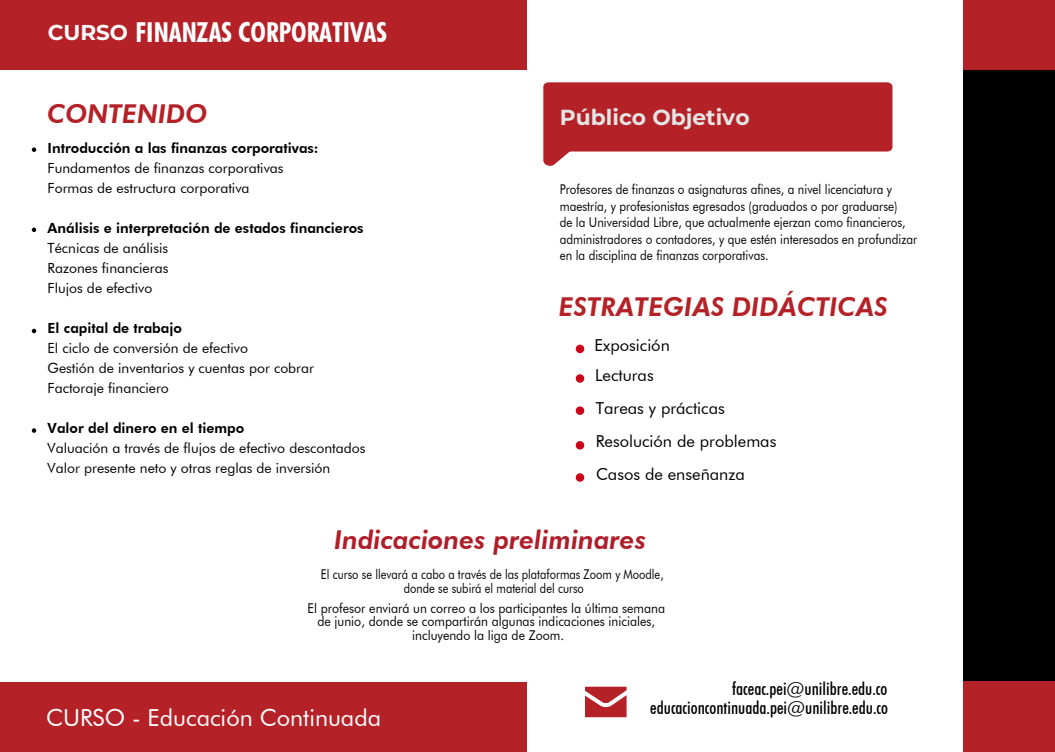
<style>
.page{position:relative;width:1055px;height:752px;background:#fff}
.page>*{position:absolute;margin:0;border:0;box-sizing:border-box;transform-origin:0 0}
.t1{font:700 condensed 27.45px "Futura BT";color:#fff}
.t2{font:italic 800 26px "Futura BT";color:#b42228}
.t3{font:italic 800 26px "Futura BT";color:#af1e29}
.t4{font:23.5px "Futura BT";color:#fff}
.t5{font:700 21.8px "Montserrat";color:#e4e4e4}
.t6{font:500 condensed 18px/19.1px "Futura BT";color:#000;text-align:right}
.t7{font:16.5px/33.1px "Futura BT";color:#000}
.t8{font:14px/20px "Futura BT";color:#000}
.t9{font:800 14px "Futura BT";color:#000}
.t10{font:13.5px/16.5px "Futura BT";color:#000;scale:.87 1}
.t11{font:13.5px/13.5px "Futura BT";color:#000;text-align:center;scale:.92 1}
.t12{font:13.5px/13.5px "Futura BT";color:#000;text-align:center;scale:.83 1}
.s1{font-family:"Montserrat";font-stretch:normal;font-size:21.5px}
</style>
<div class="page">
<div style="left:0;top:0;width:527px;height:70px;background:#b42228"></div>
<div style="left:0;top:682px;width:527px;height:70px;background:#b42228"></div>
<div style="left:964px;top:0;width:91px;height:70px;background:#b42228"></div>
<div style="left:964px;top:70px;width:91px;height:612px;background:#000"></div>
<div style="left:964px;top:682px;width:91px;height:70px;background:#b42228"></div>
<svg style="left:585px;top:687px;width:42px;height:30px"></svg>
<svg style="left:32px;top:428px;width:4px;height:5px"></svg>
<svg style="left:32px;top:329px;width:4px;height:4px"></svg>
<svg style="left:32px;top:228px;width:4px;height:4px"></svg>
<svg style="left:32px;top:147px;width:4px;height:5px"></svg>
<div style="left:576px;top:345px;width:8px;height:8px;background:#cd0019;border-radius:50%"></div>
<div style="left:576px;top:374px;width:8px;height:9px;background:#cd0019;border-radius:50%"></div>
<div style="left:576px;top:406px;width:8px;height:9px;background:#cd0019;border-radius:50%"></div>
<div style="left:576px;top:441px;width:8px;height:8px;background:#cd0019;border-radius:50%"></div>
<div style="left:576px;top:473px;width:8px;height:9px;background:#cd0019;border-radius:50%"></div>
<svg style="left:543px;top:82px;width:349px;height:84px"></svg>
<h1 class="t1" style="left:48px;top:15px;width:340px"><span class="s1">CURSO</span> FINANZAS CORPORATIVAS</h1>
<h2 class="t2" style="left:47px;top:98px;width:162px">CONTENIDO</h2>
<p class="t9" style="left:48px;top:139px;width:272px">Introducción a las finanzas corporativas:</p>
<p class="t8" style="left:48px;top:158px;width:237px">Fundamentos de finanzas corporativas<br>Formas de estructura corporativa</p>
<p class="t9" style="left:48px;top:219px;width:317px">Análisis e interpretación de estados financieros</p>
<p class="t8" style="left:48px;top:238px;width:122px;text-align:justify">Técnicas de análisis Razones financieras Flujos de efectivo</p>
<p class="t9" style="left:48px;top:319px;width:136px">El capital de trabajo</p>
<p class="t8" style="left:48px;top:338px;width:268px">El ciclo de conversión de efectivo<br>Gestión de inventarios y cuentas por cobrar<br>Factoraje financiero</p>
<p class="t9" style="left:48px;top:419px;width:198px">Valor del dinero en el tiempo</p>
<p class="t8" style="left:48px;top:438px;width:319px">Valuación a través de flujos de efectivo descontados<br>Valor presente neto y otras reglas de inversión</p>
<h3 class="t5" style="left:560px;top:102px;width:191px">Público Objetivo</h3>
<p class="t10" style="left:560px;top:181px;width:412px">Profesores de finanzas o asignaturas afines, a nivel licenciatura y maestría, y profesionistas egresados (graduados o por graduarse)<br>de la Universidad Libre, que actualmente ejerzan como financieros, administradores o contadores, y que estén interesados en profundizar en la disciplina de finanzas corporativas.</p>
<h2 class="t2" style="left:559px;top:291px;width:330px">ESTRATEGIAS DIDÁCTICAS</h2>
<p class="t7" style="left:595px;top:330px;width:77px;line-height:29.9px">Exposición<br>Lecturas</p>
<p class="t7" style="left:596px;top:391px;width:182px">Tareas y prácticas<br>Resolución de problemas<br>Casos de enseñanza</p>
<h2 class="t3" style="left:334px;top:524px;width:314px">Indicaciones preliminares</h2>
<p class="t12" style="left:321px;top:568px;width:414px">El curso se llevará a cabo a través de las plataformas Zoom y Moodle, donde se subirá el material del curso</p>
<p class="t11" style="left:308px;top:601px;width:390px">El profesor enviará un correo a los participantes la última semana de junio, donde se compartirán algunas indicaciones iniciales, incluyendo la liga de Zoom.</p>
<h3 class="t4" style="left:46px;top:703px;width:337px">CURSO - Educación Continuada</h3>
<p class="t6" style="left:650px;top:679px;width:239px">faceac.pei@unilibre.edu.co educacioncontinuada.pei@unilibre.edu.co</p>
</div>
